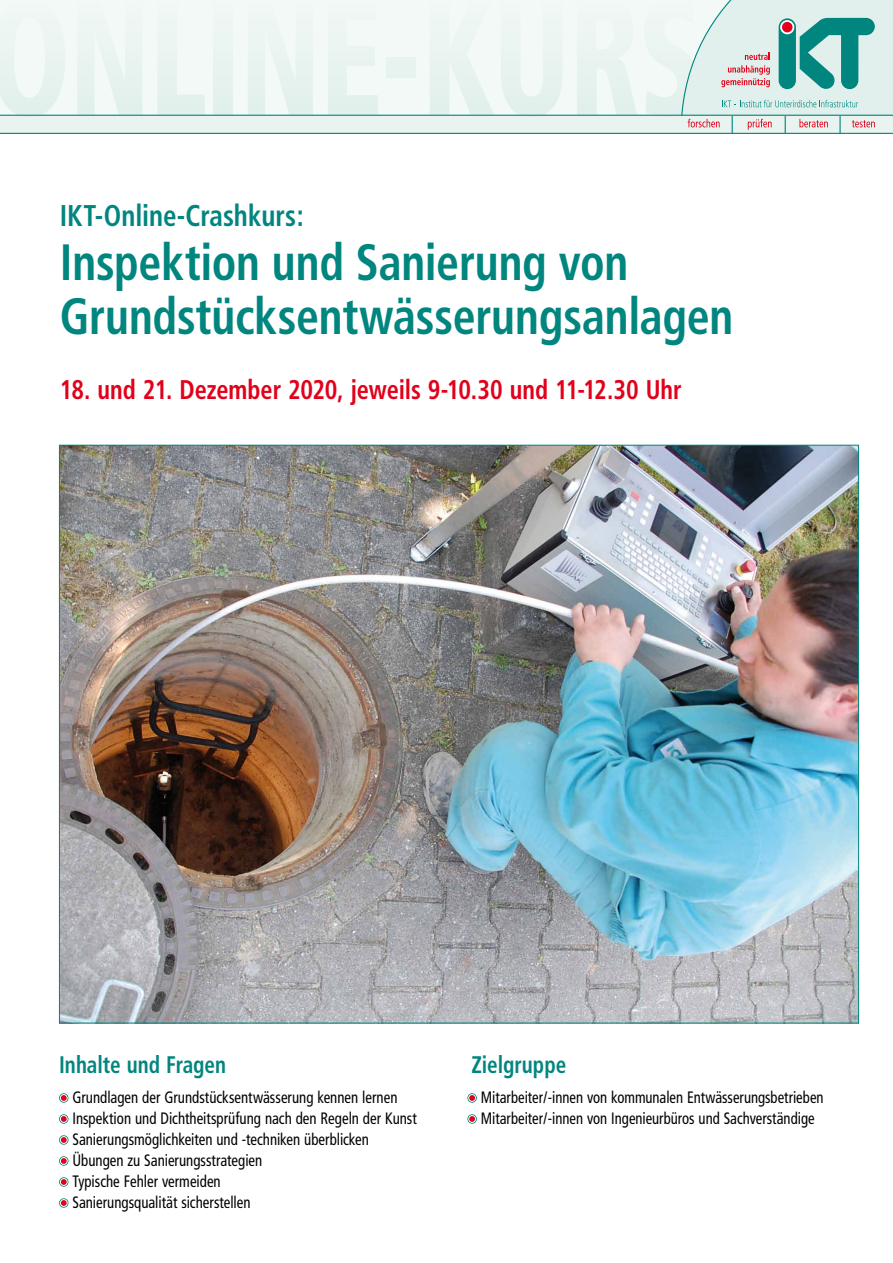
<style>
.page{position:relative;width:893px;height:1263px;background:#fff}
.page>*{position:absolute;margin:0;border:0;box-sizing:border-box;transform-origin:0 0}
.t1{font:700 condensed 51px/54px "Frutiger";letter-spacing:-.005em;color:#00867e;scale:.9 1}
.t2{font:700 condensed 30px "Frutiger";letter-spacing:-.005em;color:#00867e;scale:.9 1}
.t3{font:700 condensed 27px "Frutiger";letter-spacing:-.005em;color:#e2001a;scale:.9 1}
.t4{font:700 condensed 24px "Frutiger";color:#00867e;scale:.88 1}
.t5{font:condensed 16.5px/21px "Frutiger";color:#000;scale:.9 1}
.t6{font:condensed 16.5px/21px "Frutiger";color:#000;scale:.89 1}
</style>
<div class="page">
<svg style="left:59px;top:1093px;width:9px;height:10px"></svg>
<svg style="left:60px;top:1094px;width:8px;height:8px"></svg>
<svg style="left:61px;top:1095px;width:6px;height:6px"></svg>
<svg style="left:59px;top:1114px;width:9px;height:10px"></svg>
<svg style="left:60px;top:1115px;width:8px;height:8px"></svg>
<svg style="left:61px;top:1116px;width:6px;height:6px"></svg>
<svg style="left:59px;top:1135px;width:9px;height:10px"></svg>
<svg style="left:60px;top:1136px;width:8px;height:8px"></svg>
<svg style="left:61px;top:1137px;width:6px;height:6px"></svg>
<svg style="left:59px;top:1156px;width:9px;height:10px"></svg>
<svg style="left:60px;top:1157px;width:8px;height:8px"></svg>
<svg style="left:61px;top:1158px;width:6px;height:6px"></svg>
<svg style="left:59px;top:1177px;width:9px;height:10px"></svg>
<svg style="left:60px;top:1178px;width:8px;height:8px"></svg>
<svg style="left:61px;top:1179px;width:6px;height:6px"></svg>
<svg style="left:59px;top:1198px;width:9px;height:10px"></svg>
<svg style="left:60px;top:1199px;width:8px;height:8px"></svg>
<svg style="left:61px;top:1200px;width:6px;height:6px"></svg>
<svg style="left:467px;top:1093px;width:10px;height:10px"></svg>
<svg style="left:468px;top:1094px;width:8px;height:8px"></svg>
<svg style="left:469px;top:1095px;width:6px;height:6px"></svg>
<svg style="left:467px;top:1114px;width:10px;height:10px"></svg>
<svg style="left:468px;top:1115px;width:8px;height:8px"></svg>
<svg style="left:469px;top:1116px;width:6px;height:6px"></svg>
<img style="left:61px;top:447px;width:796px;height:574px">
<div style="left:0;top:0;width:893px;height:116px;background:#f3f9f7"></div>
<div style="left:0;top:115px;width:893px;height:19px;background:#e9f4f0"></div>
<hr style="left:0;top:133px;width:893px;height:1px;background:#00867e">
<svg style="left:680px;top:0;width:213px;height:133px"></svg>
<hr style="left:0;top:115px;width:893px;height:1px;background:#00867e">
<h2 class="t2" style="left:60px;top:198px;width:273px">IKT-Online-Crashkurs:</h2>
<h1 class="t1" style="left:60px;top:236px;width:750px">Inspektion und Sanierung von<br>Grundstücksentwässerungsanlagen</h1>
<h3 class="t3" style="left:60px;top:373px;width:693px">18. und 21. Dezember 2020, jeweils 9-10.30 und 11-12.30 Uhr</h3>
<h3 class="t4" style="left:59px;top:1050px;width:191px">Inhalte und Fragen</h3>
<h3 class="t4" style="left:472px;top:1050px;width:109px">Zielgruppe</h3>
<p class="t5" style="left:72px;top:1086px;width:384px">Grundlagen der Grundstücksentwässerung kennen lernen Inspektion und Dichtheitsprüfung nach den Regeln der Kunst Sanierungsmöglichkeiten und -techniken überblicken Übungen zu Sanierungsstrategien<br>Typische Fehler vermeiden<br>Sanierungsqualität sicherstellen</p>
<p class="t6" style="left:481px;top:1086px;width:387px">Mitarbeiter/-innen von kommunalen Entwässerungsbetrieben<br>Mitarbeiter/-innen von Ingenieurbüros und Sachverständige</p>
</div>
